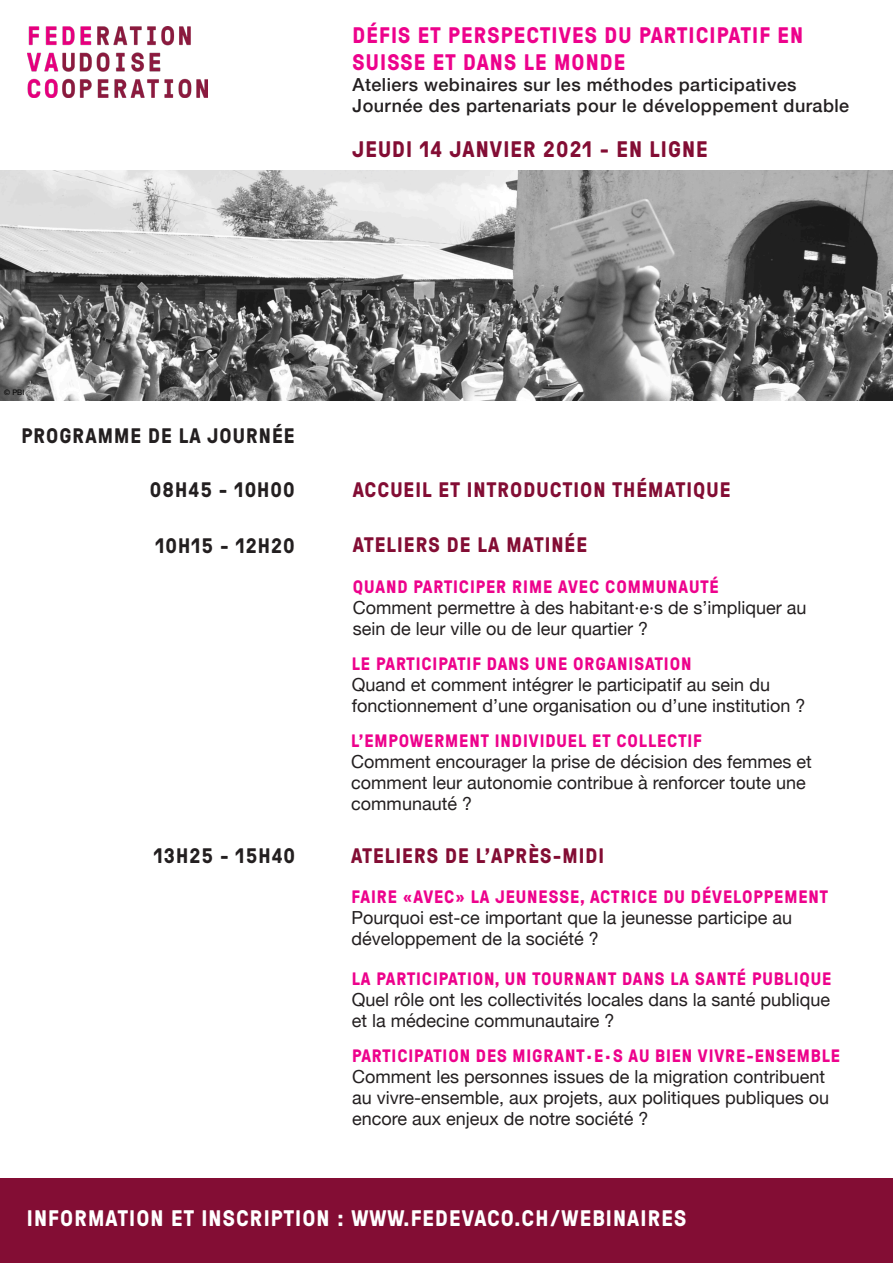
<style>
.page{position:relative;width:893px;height:1263px;background:#fff}
.page>*{position:absolute;margin:0;border:0;box-sizing:border-box;transform-origin:0 0}
.TITRE{font:700 22.5px/27px "GT Pressura";letter-spacing:.05em;color:#ed028c}
.t1{font:700 22.5px "GT Pressura";letter-spacing:.05em;color:#fff}
.t2{font:700 22.5px "GT Pressura";letter-spacing:.05em;color:#830d34}
.t3{font:700 21px "GT Pressura";letter-spacing:.05em;color:#830d34}
.t4{font:700 21px "GT Pressura";letter-spacing:.05em;color:#231f20}
.t5{font:18px/21px "Helvetica Neue";color:#231f20}
.t6{font:700 18px "GT Pressura";letter-spacing:.05em;color:#ed028c}
.t7{font:500 18px/21px "Helvetica Neue";letter-spacing:.025em;color:#231f20}
.t8{font:7.5px "Helvetica Neue";color:#000}
</style>
<div class="page">
<div style="left:0;top:1179px;width:893px;height:84px;background:#830d34"></div>
<img style="left:27px;top:27px;width:180px;height:70px">
<img style="left:0;top:170px;width:893px;height:230px">
<p class="TITRE" style="left:353px;top:21px;width:452px">DÉFIS ET PERSPECTIVES DU PARTICIPATIF EN<br>SUISSE ET DANS LE MONDE</p>
<p class="t7" style="left:353px;top:73px;width:498px">Ateliers webinaires sur les méthodes participatives<br>Journée des partenariats pour le développement durable</p>
<p class="t2" style="left:353px;top:133px;width:357px">JEUDI 14 JANVIER 2021 - EN LIGNE</p>
<p class="t8" style="left:4px;top:387px;width:22px">© PBI</p>
<p class="t4" style="left:21px;top:420px;width:275px">PROGRAMME DE LA JOURNÉE</p>
<p class="t4" style="left:150px;top:475px;width:146px">08H45 - 10H00</p>
<p class="t3" style="left:353px;top:475px;width:379px">ACCUEIL ET INTRODUCTION THÉMATIQUE</p>
<p class="t4" style="left:155px;top:530px;width:141px">10H15 - 12H20</p>
<p class="t3" style="left:353px;top:529px;width:236px">ATELIERS DE LA MATINÉE</p>
<p class="t6" style="left:353px;top:573px;width:368px">QUAND PARTICIPER RIME AVEC COMMUNAUTÉ</p>
<p class="t5" style="left:353px;top:598px;width:455px">Comment permettre à des habitant·e·s de s’impliquer au sein de leur ville ou de leur quartier ?</p>
<p class="t6" style="left:352px;top:650px;width:341px">LE PARTICIPATIF DANS UNE ORGANISATION</p>
<p class="t5" style="left:352px;top:675px;width:455px">Quand et comment intégrer le participatif au sein du fonctionnement d’une organisation ou d’une institution ?</p>
<p class="t6" style="left:351px;top:728px;width:352px">L’EMPOWERMENT INDIVIDUEL ET COLLECTIF</p>
<p class="t5" style="left:351px;top:752px;width:462px">Comment encourager la prise de décision des femmes et comment leur autonomie contribue à renforcer toute une communauté ?</p>
<p class="t4" style="left:154px;top:840px;width:143px">13H25 - 15H40</p>
<p class="t3" style="left:351px;top:840px;width:255px">ATELIERS DE L’APRÈS-MIDI</p>
<p class="t6" style="left:352px;top:883px;width:478px">FAIRE «AVEC» LA JEUNESSE, ACTRICE DU DÉVELOPPEMENT</p>
<p class="t5" style="left:352px;top:908px;width:442px">Pourquoi est-ce important que la jeunesse participe au</p>
<p class="t5" style="left:352px;top:929px;width:249px">développement de la société ?</p>
<p class="t6" style="left:352px;top:965px;width:481px">LA PARTICIPATION, UN TOURNANT DANS LA SANTÉ PUBLIQUE</p>
<p class="t5" style="left:352px;top:990px;width:480px">Quel rôle ont les collectivités locales dans la santé publique et la médecine communautaire ?</p>
<p class="t6" style="left:352px;top:1042px;width:489px">PARTICIPATION DES MIGRANT·E·S AU BIEN VIVRE-ENSEMBLE</p>
<p class="t5" style="left:352px;top:1067px;width:479px">Comment les personnes issues de la migration contribuent au vivre-ensemble, aux projets, aux politiques publiques ou encore aux enjeux de notre société ?</p>
<p class="t1" style="left:27px;top:1201px;width:661px">INFORMATION ET INSCRIPTION : WWW.FEDEVACO.CH/WEBINAIRES</p>
</div>
